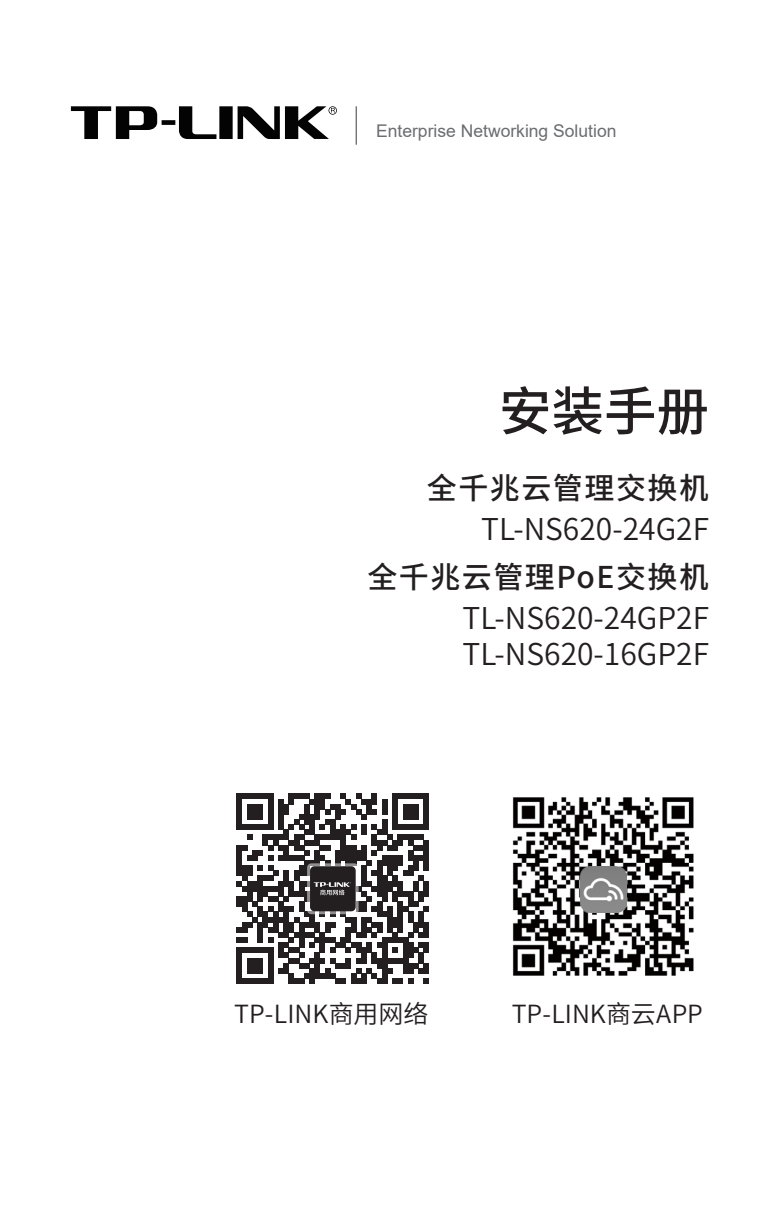
<style>
.page{position:relative;width:780px;height:1205px;background:#fff}
.page>*{position:absolute;margin:0;border:0;box-sizing:border-box;transform-origin:0 0}
.封面_安装手册{font:500 52.5px "Source Han Sans CN";color:#231f20}
.封面_机型名称{font:30px "Source Han Sans CN";color:#231f20}
.封面_产品名称{font:500 30px "Source Han Sans CN";letter-spacing:.05em;color:#231f20}
.表格内文字-居左{font:25px "Source Han Sans CN";color:#231f20}
.封面_英文{font:17.5px "Arial";color:#6c6d70}
</style>
<div class="page">
<svg style="left:71px;top:106px;width:266px;height:33px"></svg>
<hr style="left:355px;top:106px;width:2px;height:39px;background:#6c6d70">
<svg style="left:237px;top:794px;width:192px;height:189px"></svg>
<img style="left:512px;top:797px;width:182px;height:179px">
<img style="left:580px;top:867px;width:46px;height:45px">
<p class="封面_英文" style="left:376px;top:118px;width:242px">Enterprise Networking Solution</p>
<p class="封面_安装手册" style="left:499px;top:381px;width:211px">安装手册</p>
<p class="封面_产品名称" style="left:427px;top:471px;width:284px">全千兆云管理交换机</p>
<p class="封面_机型名称" style="left:481px;top:512px;width:229px">TL-NS620-24G2F</p>
<p class="封面_产品名称" style="left:367px;top:560px;width:343px">全千兆云管理PoE交换机</p>
<p class="封面_机型名称" style="left:462px;top:601px;width:248px">TL-NS620-24GP2F</p>
<p class="封面_机型名称" style="left:462px;top:637px;width:248px">TL-NS620-16GP2F</p>
<p class="表格内文字-居左" style="left:234px;top:999px;width:196px">TP-LINK商用网络</p>
<p class="表格内文字-居左" style="left:511px;top:999px;width:193px">TP-LINK商云APP</p>
</div>
